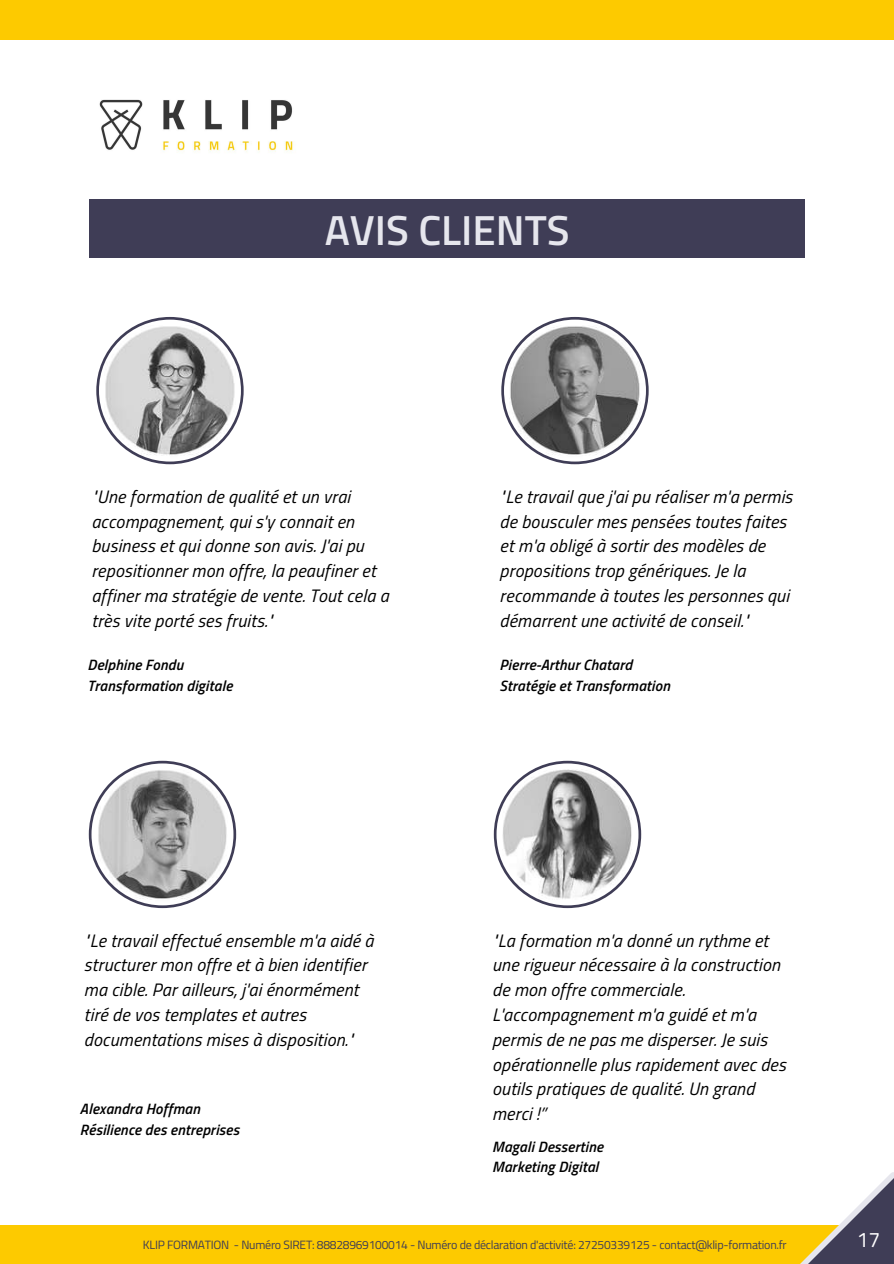
<style>
.page{position:relative;width:894px;height:1264px;background:#fff}
.page>*{position:absolute;margin:0;border:0;box-sizing:border-box;transform-origin:0 0}
.t1{font:600 42px "Titillium Web";color:#e6e6ed}
.t2{font:21px "Titillium Web";color:#fff}
.t3{font:italic 18px/24.8px "Titillium Web";letter-spacing:.01em;color:#000}
.t4{font:italic 600 15px/20.2px "Titillium Web";letter-spacing:.01em;color:#000}
.t5{font:12px "Titillium Web";letter-spacing:-.02em;color:#3f3d56}
</style>
<div class="page">
<img style="left:99px;top:99px;width:194px;height:53px">
<div style="left:0;top:1225px;width:893px;height:38px;background:#fdca00"></div>
<svg style="left:96px;top:317px;width:147px;height:147px"></svg>
<svg style="left:501px;top:317px;width:147px;height:147px"></svg>
<svg style="left:89px;top:760px;width:147px;height:148px"></svg>
<svg style="left:493px;top:760px;width:148px;height:148px"></svg>
<div style="left:0;top:0;width:893px;height:39px;background:#fdca00"></div>
<div style="left:89px;top:199px;width:715px;height:59px;background:#3f3d56"></div>
<svg style="left:801px;top:1172px;width:92px;height:91px"></svg>
<h1 class="t1" style="left:325px;top:197px;width:246px">AVIS CLIENTS</h1>
<p class="t3" style="left:91px;top:484px;width:299px">"Une formation de qualité et un vrai accompagnement, qui s'y connait en business et qui donne son avis. J'ai pu repositionner mon offre, la peaufiner et affiner ma stratégie de vente. Tout cela a très vite porté ses fruits."</p>
<p class="t4" style="left:87px;top:654px;width:146px">Delphine Fondu<br>Transformation digitale</p>
<p class="t3" style="left:499px;top:484px;width:294px">"Le travail que j'ai pu réaliser m'a permis de bousculer mes pensées toutes faites et m'a obligé à sortir des modèles de propositions trop génériques. Je la recommande à toutes les personnes qui démarrent une activité de conseil."</p>
<p class="t4" style="left:499px;top:654px;width:172px">Pierre-Arthur Chatard<br>Stratégie et Transformation</p>
<p class="t3" style="left:84px;top:927px;width:291px">"Le travail effectué ensemble m'a aidé à structurer mon offre et à bien identifier ma cible. Par ailleurs, j'ai énormément tiré de vos templates et autres documentations mises à disposition."</p>
<p class="t4" style="left:80px;top:1098px;width:161px">Alexandra Hoffman<br>Résilience des entreprises</p>
<p class="t3" style="left:492px;top:927px;width:295px">"La formation m'a donné un rythme et une rigueur nécessaire à la construction de mon offre commerciale.<br>L'accompagnement m'a guidé et m'a permis de ne pas me disperser. Je suis opérationnelle plus rapidement avec des outils pratiques de qualité. Un grand merci !”</p>
<p class="t4" style="left:492px;top:1136px;width:112px">Magali Dessertine<br>Marketing Digital</p>
<p class="t5" style="left:143px;top:1235px;width:645px">KLIP FORMATION - Numéro SIRET: 88828969100014 - Numéro de déclaration d'activité: 27250339125 - contact@klip-formation.fr</p>
<p class="t2" style="left:856px;top:1223px;width:25px">17</p>
</div>
